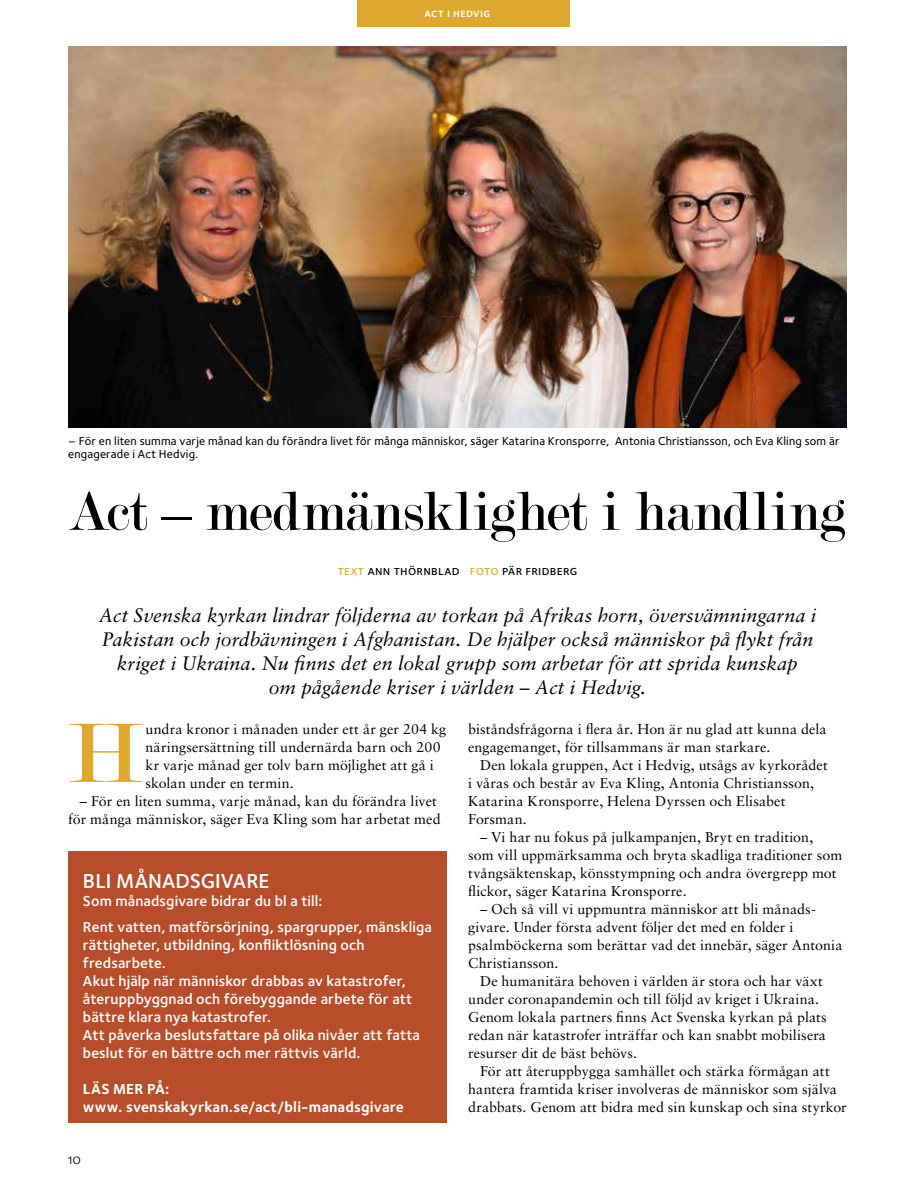
<style>
.page{position:relative;width:915px;height:1191px;background:#fff}
.page>*{position:absolute;margin:0;border:0;box-sizing:border-box;transform-origin:0 0}
.t1{font:90px "Modern";color:#dda82d}
.t2{font:58.5px "Modern";letter-spacing:-.005em;color:#000}
.t3{font:600 21px "Foundry Sterling";letter-spacing:.005em;color:#fff}
.t4{font:italic 19.5px/24px "Sabon LT Std";letter-spacing:.005em;color:#000;text-align:center}
.t5{font:600 15px/18px "Foundry Sterling";letter-spacing:.005em;color:#fff}
.t6{font:700 15px/18px "Foundry Sterling";letter-spacing:.01em;color:#fff}
.t7{font:14.25px/18px "Sabon LT Std";letter-spacing:.01em;color:#000}
.t8{font:14.25px "Foundry Sterling Book OSF";color:#000}
.t9{font:13.5px "Foundry Sterling Medium Expert";letter-spacing:.02em;color:#000}
.t10{font:500 12px/13.5px "Foundry Sterling";letter-spacing:.015em;color:#000}
.t11{font:12px "Foundry Sterling Demi Expert";letter-spacing:.025em;color:#fff}
.s1{color:#dda82d}
</style>
<div class="page">
<div style="left:357px;top:0;width:213px;height:27px;background:#dda82d"></div>
<img style="left:68px;top:47px;width:778px;height:380px">
<div style="left:68px;top:851px;width:378px;height:272px;background:#b74d29"></div>
<p class="t11" style="left:424px;top:4px;width:67px">act i hedvig</p>
<p class="t10" style="left:68px;top:433px;width:772px">– För en liten summa varje månad kan du förändra livet för många människor, säger Katarina Kronsporre, Antonia Christiansson, och Eva Kling som är engagerade i Act Hedvig.</p>
<h2 class="t2" style="left:68px;top:482px;width:778px">Act – medmänsklighet i handling</h2>
<p class="t9" style="left:337px;top:561px;width:241px"><span class="s1">text</span> ann thörnblad <span class="s1">foto</span> pär fridberg</p>
<p class="t4" style="left:99px;top:603px;width:718px">Act Svenska kyrkan lindrar följderna av torkan på Afrikas horn, översvämningarna i Pakistan och jordbävningen i Afghanistan. De hjälper också människor på flykt från kriget i Ukraina. Nu finns det en lokal grupp som arbetar för att sprida kunskap<br>om pågående kriser i världen – Act i Hedvig.</p>
<p class="t7" style="left:145px;top:720px;width:302px">undra kronor i månaden under ett år ger 204 kg näringsersättning till undernärda barn och 200 kr varje månad ger tolv barn möjlighet att gå i skolan under en termin.</p>
<p class="t7" style="left:68px;top:792px;width:374px;text-align:center">– För en liten summa, varje månad, kan du förändra livet för många människor, säger Eva Kling som har arbetat med</p>
<h1 class="t1" style="left:68px;top:708px;width:75px">H</h1>
<h3 class="t3" style="left:83px;top:866px;width:188px">BLI MÅNADSGIVARE</h3>
<p class="t5" style="left:83px;top:888px;width:350px;line-height:25.5px">Som månadsgivare bidrar du bl a till:<br>Rent vatten, matförsörjning, spargrupper, mänskliga</p>
<p class="t5" style="left:83px;top:935px;width:338px">rättigheter, utbildning, konfliktlösning och fredsarbete.<br>Akut hjälp när människor drabbas av katastrofer, återuppbyggnad och förebyggande arbete för att bättre klara nya katastrofer.<br>Att påverka beslutsfattare på olika nivåer att fatta beslut för en bättre och mer rättvis värld.</p>
<p class="t6" style="left:83px;top:1079px;width:322px">LÄS MER PÅ:<br>www. svenskakyrkan.se/act/bli-manadsgivare</p>
<p class="t8" style="left:68px;top:1148px;width:15px">10</p>
<p class="t7" style="left:468px;top:720px;width:360px">biståndsfrågorna i flera år. Hon är nu glad att kunna dela engagemanget, för tillsammans är man starkare.</p>
<p class="t7" style="left:468px;top:756px;width:361px;text-indent:12px">Den lokala gruppen, Act i Hedvig, utsågs av kyrkorådet i våras och består av Eva Kling, Antonia Christiansson, Katarina Kronsporre, Helena Dyrssen och Elisabet Forsman.</p>
<p class="t7" style="left:468px;top:828px;width:375px;text-indent:12px">– Vi har nu fokus på julkampanjen, Bryt en tradition, som vill uppmärksamma och bryta skadliga traditioner som tvångsäktenskap, könsstympning och andra övergrepp mot flickor, säger Katarina Kronsporre.</p>
<p class="t7" style="left:468px;top:900px;width:376px;text-indent:12px">– Och så vill vi uppmuntra människor att bli månads&shy;givare. Under första advent följer det med en folder i psalmböckerna som berättar vad det innebär, säger Antonia Christiansson.</p>
<p class="t7" style="left:468px;top:972px;width:360px;text-indent:12px">De humanitära behoven i världen är stora och har växt under coronapandemin och till följd av kriget i Ukraina.<br>Genom lokala partners finns Act Svenska kyrkan på plats redan när katastrofer inträffar och kan snabbt mobilisera resurser dit de bäst behövs.</p>
<p class="t7" style="left:468px;top:1062px;width:380px;text-indent:12px">För att återuppbygga samhället och stärka förmågan att hantera framtida kriser involveras de människor som själva drabbats. Genom att bidra med sin kunskap och sina styrkor</p>
</div>
